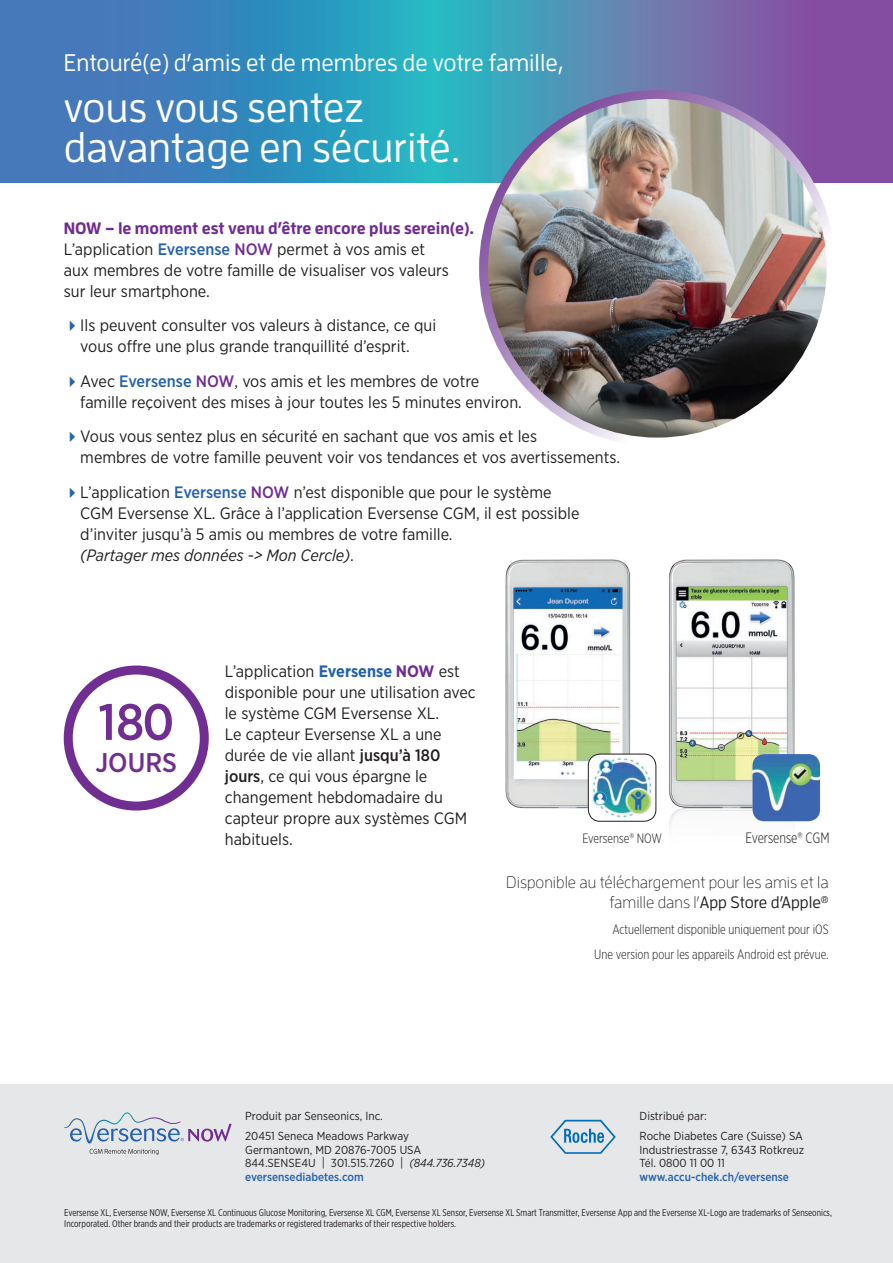
<style>
.page{position:relative;width:893px;height:1263px;background:#fff}
.page>*{position:absolute;margin:0;border:0;box-sizing:border-box;transform-origin:0 0}
.t1{font:500 51px "Gotham Narrow";color:#702d92}
.t2{font:500 42px/40.5px "Enzo Pro";color:#fff}
.t3{font:500 27px "Gotham Narrow";color:#702d92}
.t4{font:500 24px "Enzo Pro";color:#fff}
.t5{font:16.5px/21px "Gotham Narrow";color:#231f20}
.t6{font:300 16.5px/20.2px "Enzo Pro";color:#231f20;text-align:right}
.t7{font:700 16.5px "Enzo Pro";color:#702d92}
.t8{font:300 15px "Gotham X Narrow";color:#231f20}
.t9{font:300 13.5px/25.5px "Gotham X Narrow";color:#231f20;text-align:right}
.t10{font:11.7px/13.5px "Gotham Narrow";color:#231f20}
.t11{font:500 11.7px "Gotham Narrow";color:#2461ae}
.t12{font:9.75px/10.8px "Gotham X Narrow";color:#231f20}
.s1{font-weight:500;color:#2461ae}
.s2{font-weight:500;color:#702d92}
.s3{color:#2461ae}
.s4{font-style:italic}
.s5{font-weight:700;color:#2461ae}
.s6{font-weight:700;color:#702d92}
.s7{font-weight:500}
.s8{font-size:12.75px}
</style>
<div class="page">
<img style="left:669px;top:559px;width:138px;height:271px">
<svg style="left:0;top:0;width:893px;height:182px;background:#4b84b7"></svg>
<img style="left:484px;top:94px;width:347px;height:348px;border-radius:174px">
<div style="left:479px;top:90px;width:357px;height:356px;border:9px solid #fff;border-radius:50%"></div>
<div style="left:64px;top:665px;width:145px;height:145px;border:9px solid #702d92;border-radius:50%"></div>
<img style="left:505px;top:559px;width:174px;height:266px">
<img style="left:752px;top:754px;width:68px;height:67px">
<img style="left:588px;top:754px;width:68px;height:67px">
<div style="left:588px;top:754px;width:68px;height:67px;border:1px solid #231f20;border-radius:12px"></div>
<div style="left:0;top:1084px;width:893px;height:179px;background:#e6e7e9"></div>
<svg style="left:90px;top:1149px;width:69px;height:6px"></svg>
<svg style="left:64px;top:1112px;width:168px;height:31px"></svg>
<svg style="left:550px;top:1120px;width:66px;height:34px"></svg>
<h3 class="t4" style="left:64px;top:48px;width:501px">Entouré(e) d’amis et de membres de votre famille,</h3>
<h2 class="t2" style="left:64px;top:86px;width:398px">vous vous sentez davantage en sécurité.</h2>
<p class="t7" style="left:64px;top:217px;width:412px">NOW – le moment est venu d’être encore plus serein(e).</p>
<p class="t5" style="left:64px;top:238px;width:387px">L’application <span class="s1">Eversense</span> <span class="s2">NOW</span> permet à vos amis et aux membres de votre famille de visualiser vos valeurs sur leur smartphone.</p>
<p class="t5" style="left:64px;top:314px;width:374px;text-align:center"><span class="s3">✔</span>Ils peuvent consulter vos valeurs à distance, ce qui vous offre une plus grande tranquillité d’esprit.</p>
<p class="t5" style="left:80px;top:370px;width:443px;text-indent:-16px"><span class="s3">✔</span>Avec <span class="s1">Eversense</span> <span class="s2">NOW</span>, vos amis et les membres de votre famille reçoivent des mises à jour toutes les 5 minutes environ.</p>
<p class="t5" style="left:80px;top:425px;width:541px;text-indent:-16px"><span class="s3">✔</span>Vous vous sentez plus en sécurité en sachant que vos amis et les<br>membres de votre famille peuvent voir vos tendances et vos avertissements.</p>
<p class="t5" style="left:80px;top:481px;width:501px;text-indent:-16px"><span class="s3">✔</span>L’application <span class="s1">Eversense</span> <span class="s2">NOW</span> n’est disponible que pour le système CGM Eversense XL. Grâce à l’application Eversense CGM, il est possible d’inviter jusqu’à 5 amis ou membres de votre famille.<br><span class="s4">(Partager mes données -&gt; Mon Cercle)</span>.</p>
<h1 class="t1" style="left:98px;top:690px;width:78px">180</h1>
<h3 class="t3" style="left:95px;top:745px;width:83px">JOURS</h3>
<p class="t5" style="left:225px;top:660px;width:252px">L’application <span class="s5">Eversense</span> <span class="s6">NOW</span> est disponible pour une utilisation avec le système CGM Eversense XL.<br>Le capteur Eversense XL a une durée de vie allant <span class="s7">jusqu’à 180 jours</span>, ce qui vous épargne le changement hebdomadaire du capteur propre aux systèmes CGM habituels.</p>
<p class="t9" style="left:582px;top:826px;width:81px">Eversense® NOW</p>
<p class="t8" style="left:745px;top:829px;width:86px">Eversense® CGM</p>
<p class="t6" style="left:506px;top:872px;width:324px">Disponible au téléchargement pour les amis et la famille dans l’<span class="s7">App Store d’Apple</span><sup>®</sup></p>
<p class="t9" style="left:594px;top:916px;width:236px">Actuellement disponible uniquement pour iOS<br>Une version pour les appareils Android est prévue.</p>
<p class="t10" style="left:640px;top:1105px;width:165px;line-height:20.2px">Distribué par:<br>Roche Diabetes Care (Suisse) SA</p>
<p class="t10" style="left:640px;top:1143px;width:166px">Industriestrasse 7, 6343 Rotkreuz<br>Tél. 0800 11 00 11</p>
<p class="t11" style="left:640px;top:1169px;width:151px">www.accu-chek.ch/eversense</p>
<p class="t12" style="left:64px;top:1207px;width:769px">Eversense XL, Eversense NOW, Eversense XL Continuous Glucose Monitoring, Eversense XL CGM, Eversense XL Sensor, Eversense XL Smart Transmitter, Eversense App and the Eversense XL-Logo are trademarks of Senseonics,<br>Incorporated. Other brands and their products are trademarks or registered trademarks of their respective holders.</p>
<p class="t10" style="left:245px;top:1105px;width:165px;line-height:20.2px">Produit par Senseonics, Inc.<br>20451 Seneca Meadows Parkway</p>
<p class="t10" style="left:245px;top:1143px;width:241px">Germantown, MD 20876-7005 USA<br>844.SENSE4U <span class="s8">|</span> 301.515.7260 <span class="s8">|</span> <span class="s4">(844.736.7348) </span><span class="s1">eversensediabetes.com</span></p>
</div>
